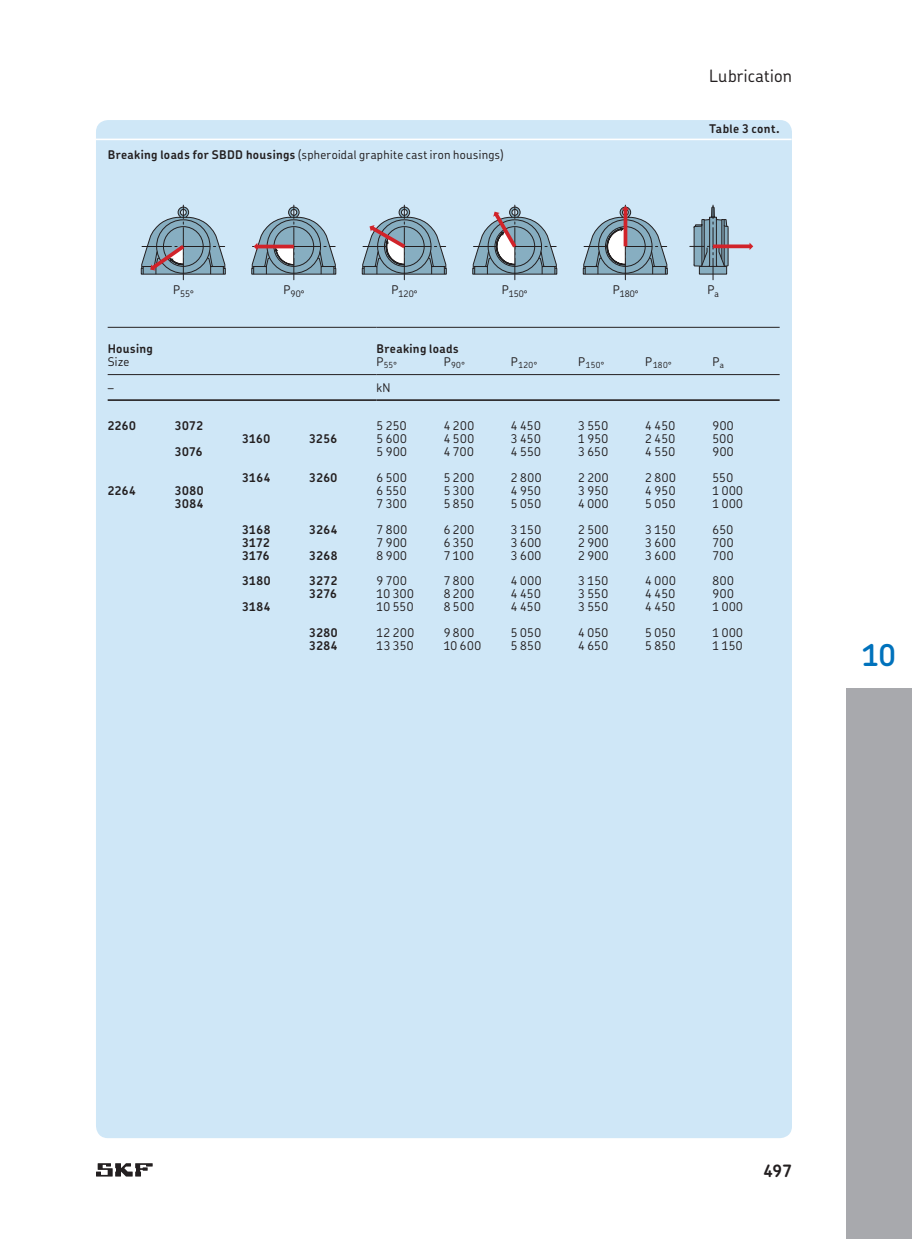
<style>
.page{position:relative;width:912px;height:1239px;background:#fff}
.page>*{position:absolute;margin:0;border:0;box-sizing:border-box;transform-origin:0 0}
.t1{font:600 30px "SKF Chevin";color:#0072bc}
.t2{font:17px "SKF Chevin Catalogue";letter-spacing:.02em;color:#231f20}
.t3{font:700 17px "SKF Chevin Catalogue";color:#231f20}
.t4{font:12px "SKF Chevin Catalogue";letter-spacing:.035em;color:#231f20}
.t5{font:700 12px "SKF Chevin Catalogue";letter-spacing:.035em;color:#231f20}
.t6{font:9px "SKF Chevin Catalogue";color:#231f20}
.t7{font:8.4px "SKF Chevin Catalogue";letter-spacing:.035em;color:#231f20}
.s1{font-weight:700}
</style>
<div class="page">
<div style="left:846px;top:0;width:66px;height:1238px;background:#a8a9ad"></div>
<div style="left:96px;top:120px;width:696px;height:1018px;background:#cfe7f7;border-radius:12px"></div>
<hr style="left:96px;top:139px;width:696px;height:1px;background:#fff">
<hr style="left:108px;top:327px;width:268px;height:1px;background:#231f20">
<hr style="left:376px;top:327px;width:404px;height:1px;background:#231f20">
<hr style="left:108px;top:374px;width:268px;height:1px;background:#231f20">
<hr style="left:108px;top:399px;width:268px;height:2px;background:#231f20">
<hr style="left:376px;top:374px;width:404px;height:1px;background:#231f20">
<hr style="left:376px;top:399px;width:404px;height:2px;background:#231f20">
<svg style="left:141px;top:205px;width:85px;height:75px"></svg>
<svg style="left:251px;top:205px;width:86px;height:75px"></svg>
<svg style="left:362px;top:205px;width:85px;height:75px"></svg>
<svg style="left:472px;top:205px;width:86px;height:75px"></svg>
<svg style="left:583px;top:205px;width:85px;height:75px"></svg>
<svg style="left:690px;top:205px;width:63px;height:75px"></svg>
<svg style="left:96px;top:1163px;width:57px;height:13px"></svg>
<div style="left:846px;top:0;width:66px;height:69px;background:#fff"></div>
<div style="left:846px;top:69px;width:66px;height:69px;background:#fff"></div>
<div style="left:846px;top:138px;width:66px;height:68px;background:#fff"></div>
<div style="left:846px;top:206px;width:66px;height:69px;background:#fff"></div>
<div style="left:846px;top:275px;width:66px;height:69px;background:#fff"></div>
<div style="left:846px;top:344px;width:66px;height:69px;background:#fff"></div>
<div style="left:846px;top:413px;width:66px;height:69px;background:#fff"></div>
<div style="left:846px;top:482px;width:66px;height:68px;background:#fff"></div>
<div style="left:846px;top:550px;width:66px;height:69px;background:#fff"></div>
<div style="left:846px;top:619px;width:66px;height:69px;background:#fff"></div>
<h2 class="t2" style="left:709px;top:64px;width:85px">Lubrication</h2>
<p class="t4" style="left:108px;top:147px;width:397px"><span class="s1">Breaking loads for SBDD housings</span> (spheroidal graphite cast iron housings)</p>
<p class="t5" style="left:709px;top:121px;width:72px">Table 3 cont.</p>
<p class="t6" style="left:173px;top:288px;width:22px"><sup>P</sup>55°</p>
<p class="t6" style="left:284px;top:288px;width:22px"><sup>P</sup>90°</p>
<p class="t6" style="left:392px;top:288px;width:27px"><sup>P</sup>120°</p>
<p class="t6" style="left:502px;top:288px;width:27px"><sup>P</sup>150°</p>
<p class="t6" style="left:613px;top:288px;width:27px"><sup>P</sup>180°</p>
<p class="t4" style="left:707px;top:282px;width:13px">P<sub>a</sub></p>
<p class="t5" style="left:108px;top:340px;width:47px">Housing</p>
<p class="t5" style="left:376px;top:340px;width:84px">Breaking loads</p>
<p class="t4" style="left:108px;top:353px;width:23px">Size</p>
<p class="t7" style="left:376px;top:359px;width:22px"><sup>P</sup>55°</p>
<p class="t7" style="left:444px;top:359px;width:23px"><sup>P</sup>90°</p>
<p class="t7" style="left:511px;top:359px;width:28px"><sup>P</sup>120°</p>
<p class="t7" style="left:578px;top:359px;width:28px"><sup>P</sup>150°</p>
<p class="t7" style="left:645px;top:359px;width:28px"><sup>P</sup>180°</p>
<p class="t4" style="left:712px;top:353px;width:13px">P<sub>a</sub></p>
<p class="t4" style="left:108px;top:379px;width:7px">–</p>
<p class="t4" style="left:376px;top:379px;width:15px">kN</p>
<p class="t5" style="left:108px;top:418px;width:30px">2260</p>
<p class="t5" style="left:175px;top:418px;width:30px">3072</p>
<p class="t4" style="left:376px;top:418px;width:32px">5 250</p>
<p class="t4" style="left:444px;top:418px;width:32px">4 200</p>
<p class="t4" style="left:511px;top:418px;width:31px">4 450</p>
<p class="t4" style="left:578px;top:418px;width:31px">3 550</p>
<p class="t4" style="left:645px;top:418px;width:31px">4 450</p>
<p class="t4" style="left:712px;top:418px;width:23px">900</p>
<p class="t5" style="left:242px;top:431px;width:30px">3160</p>
<p class="t5" style="left:309px;top:431px;width:30px">3256</p>
<p class="t4" style="left:376px;top:431px;width:32px">5 600</p>
<p class="t4" style="left:444px;top:431px;width:32px">4 500</p>
<p class="t4" style="left:511px;top:431px;width:31px">3 450</p>
<p class="t4" style="left:578px;top:431px;width:32px">1 950</p>
<p class="t4" style="left:645px;top:431px;width:31px">2 450</p>
<p class="t4" style="left:712px;top:431px;width:23px">500</p>
<p class="t5" style="left:175px;top:444px;width:29px">3076</p>
<p class="t4" style="left:376px;top:444px;width:32px">5 900</p>
<p class="t4" style="left:444px;top:444px;width:32px">4 700</p>
<p class="t4" style="left:511px;top:444px;width:31px">4 550</p>
<p class="t4" style="left:578px;top:444px;width:32px">3 650</p>
<p class="t4" style="left:645px;top:444px;width:31px">4 550</p>
<p class="t4" style="left:712px;top:444px;width:23px">900</p>
<p class="t5" style="left:242px;top:470px;width:30px">3164</p>
<p class="t5" style="left:309px;top:470px;width:30px">3260</p>
<p class="t4" style="left:376px;top:470px;width:32px">6 500</p>
<p class="t4" style="left:444px;top:470px;width:32px">5 200</p>
<p class="t4" style="left:511px;top:470px;width:32px">2 800</p>
<p class="t4" style="left:578px;top:470px;width:32px">2 200</p>
<p class="t4" style="left:645px;top:470px;width:32px">2 800</p>
<p class="t4" style="left:712px;top:470px;width:22px">550</p>
<p class="t5" style="left:108px;top:482px;width:30px">2264</p>
<p class="t5" style="left:175px;top:482px;width:30px">3080</p>
<p class="t4" style="left:376px;top:483px;width:31px">6 550</p>
<p class="t4" style="left:444px;top:483px;width:32px">5 300</p>
<p class="t4" style="left:511px;top:483px;width:32px">4 950</p>
<p class="t4" style="left:578px;top:483px;width:32px">3 950</p>
<p class="t4" style="left:645px;top:483px;width:32px">4 950</p>
<p class="t4" style="left:712px;top:483px;width:32px">1 000</p>
<p class="t5" style="left:175px;top:495px;width:30px">3084</p>
<p class="t4" style="left:377px;top:496px;width:32px">7 300</p>
<p class="t4" style="left:444px;top:496px;width:32px">5 850</p>
<p class="t4" style="left:511px;top:496px;width:32px">5 050</p>
<p class="t4" style="left:578px;top:496px;width:32px">4 000</p>
<p class="t4" style="left:645px;top:496px;width:32px">5 050</p>
<p class="t4" style="left:713px;top:496px;width:32px">1 000</p>
<p class="t5" style="left:242px;top:521px;width:30px">3168</p>
<p class="t5" style="left:309px;top:521px;width:30px">3264</p>
<p class="t4" style="left:377px;top:521px;width:32px">7 800</p>
<p class="t4" style="left:444px;top:521px;width:32px">6 200</p>
<p class="t4" style="left:511px;top:521px;width:32px">3 150</p>
<p class="t4" style="left:578px;top:521px;width:32px">2 500</p>
<p class="t4" style="left:645px;top:521px;width:32px">3 150</p>
<p class="t4" style="left:713px;top:521px;width:22px">650</p>
<p class="t5" style="left:242px;top:534px;width:29px">3172</p>
<p class="t4" style="left:377px;top:534px;width:32px">7 900</p>
<p class="t4" style="left:444px;top:534px;width:31px">6 350</p>
<p class="t4" style="left:511px;top:534px;width:32px">3 600</p>
<p class="t4" style="left:578px;top:534px;width:32px">2 900</p>
<p class="t4" style="left:645px;top:534px;width:32px">3 600</p>
<p class="t4" style="left:713px;top:534px;width:22px">700</p>
<p class="t5" style="left:242px;top:547px;width:29px">3176</p>
<p class="t5" style="left:309px;top:547px;width:30px">3268</p>
<p class="t4" style="left:377px;top:547px;width:32px">8 900</p>
<p class="t4" style="left:444px;top:547px;width:32px">7 100</p>
<p class="t4" style="left:511px;top:547px;width:32px">3 600</p>
<p class="t4" style="left:578px;top:547px;width:32px">2 900</p>
<p class="t4" style="left:645px;top:547px;width:32px">3 600</p>
<p class="t4" style="left:713px;top:547px;width:22px">700</p>
<p class="t5" style="left:242px;top:573px;width:30px">3180</p>
<p class="t5" style="left:309px;top:573px;width:30px">3272</p>
<p class="t4" style="left:377px;top:573px;width:32px">9 700</p>
<p class="t4" style="left:444px;top:573px;width:32px">7 800</p>
<p class="t4" style="left:511px;top:573px;width:32px">4 000</p>
<p class="t4" style="left:578px;top:573px;width:32px">3 150</p>
<p class="t4" style="left:645px;top:573px;width:32px">4 000</p>
<p class="t4" style="left:713px;top:573px;width:23px">800</p>
<p class="t5" style="left:309px;top:586px;width:29px">3276</p>
<p class="t4" style="left:377px;top:586px;width:39px">10 300</p>
<p class="t4" style="left:444px;top:586px;width:32px">8 200</p>
<p class="t4" style="left:511px;top:586px;width:31px">4 450</p>
<p class="t4" style="left:578px;top:586px;width:31px">3 550</p>
<p class="t4" style="left:645px;top:586px;width:31px">4 450</p>
<p class="t4" style="left:713px;top:586px;width:23px">900</p>
<p class="t5" style="left:242px;top:599px;width:30px">3184</p>
<p class="t4" style="left:377px;top:599px;width:38px">10 550</p>
<p class="t4" style="left:444px;top:599px;width:32px">8 500</p>
<p class="t4" style="left:511px;top:599px;width:31px">4 450</p>
<p class="t4" style="left:578px;top:599px;width:31px">3 550</p>
<p class="t4" style="left:645px;top:599px;width:31px">4 450</p>
<p class="t4" style="left:713px;top:599px;width:32px">1 000</p>
<p class="t5" style="left:309px;top:625px;width:30px">3280</p>
<p class="t4" style="left:377px;top:625px;width:39px">12 200</p>
<p class="t4" style="left:444px;top:625px;width:32px">9 800</p>
<p class="t4" style="left:511px;top:625px;width:32px">5 050</p>
<p class="t4" style="left:578px;top:625px;width:32px">4 050</p>
<p class="t4" style="left:645px;top:625px;width:32px">5 050</p>
<p class="t4" style="left:713px;top:625px;width:32px">1 000</p>
<p class="t5" style="left:309px;top:638px;width:30px">3284</p>
<p class="t4" style="left:377px;top:638px;width:39px">13 350</p>
<p class="t4" style="left:444px;top:638px;width:39px">10 600</p>
<p class="t4" style="left:511px;top:638px;width:32px">5 850</p>
<p class="t4" style="left:578px;top:638px;width:32px">4 650</p>
<p class="t4" style="left:645px;top:638px;width:32px">5 850</p>
<p class="t4" style="left:713px;top:638px;width:32px">1 150</p>
<h1 class="t1" style="left:862px;top:635px;width:35px">10</h1>
<h2 class="t3" style="left:763px;top:1159px;width:30px">497</h2>
</div>
